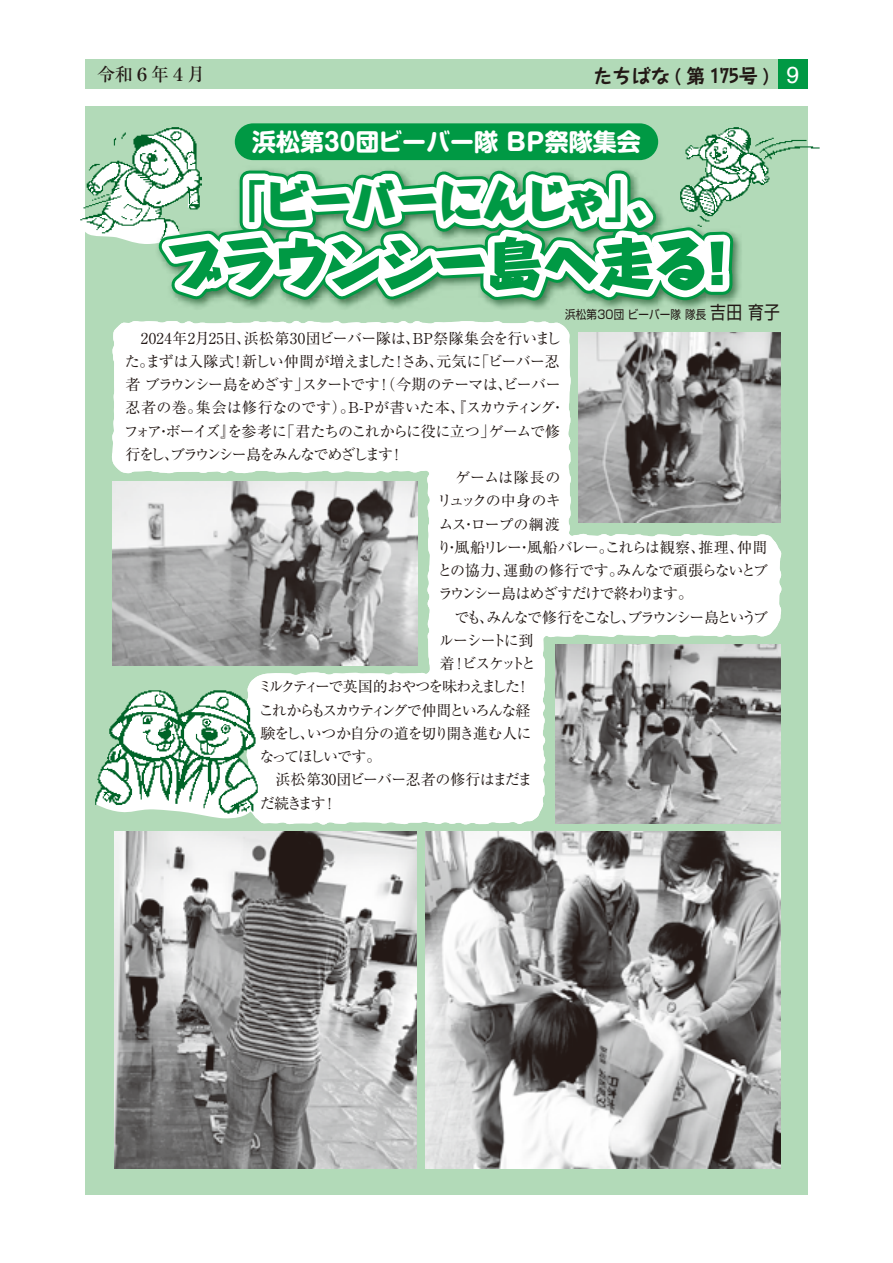
<style>
.page{position:relative;width:893px;height:1263px;background:#fff}
.page>*{position:absolute;margin:0;border:0;box-sizing:border-box;transform-origin:0 0}
.t1{font:800 55.65px "Harucraft Std";letter-spacing:-.035em;color:#094}
.t2{font:800 44.4px "Harucraft Std";letter-spacing:-.025em;color:#094}
.t3{font:700 24px "Shin M Go Pr 6";color:#fff}
.t4{font:700 19.05px "Taka Hand Std";color:#221815}
.t5{font:500 18px "Ryumin Pr 6";color:#221815}
.t6{font:15px "Ryumin Pr 6";letter-spacing:-.075em;color:#221815}
.t7{font:15px "Ryumin Pr 6";letter-spacing:.025em;color:#221815}
.t8{font:15px "Ryumin Pr 6";letter-spacing:.005em;color:#221815}
.t9{font:15px "Ryumin Pr 6";letter-spacing:-.035em;color:#221815}
.t10{font:15px "Ryumin Pr 6";letter-spacing:-.1em;color:#221815}
.t11{font:15px "Ryumin Pr 6";letter-spacing:-.155em;color:#221815}
.t12{font:15px "Ryumin Pr 6";letter-spacing:-.02em;color:#221815}
.t13{font:15px "Ryumin Pr 6";letter-spacing:-.125em;color:#221815}
.t14{font:15px "Ryumin Pr 6";letter-spacing:-.115em;color:#221815}
.t15{font:15px "Ryumin Pr 6";letter-spacing:-.14em;color:#221815}
.t16{font:15px "Ryumin Pr 6";letter-spacing:-.03em;color:#221815}
.t17{font:15px "Ryumin Pr 6";letter-spacing:-.04em;color:#221815}
.t18{font:15px "Ryumin Pr 6";letter-spacing:-.105em;color:#221815}
.t19{font:15px "Ryumin Pr 6";letter-spacing:.02em;color:#221815}
.t20{font:12px "Shin Go Pr 6";letter-spacing:.025em;color:#221815;scale:.87 1}
.s1{font-family:"Helvetica";font-weight:400;font-size:23.25px;color:#fff}
.s2{font-size:18px}
</style>
<div class="page">
<div style="left:85px;top:106px;width:723px;height:1089px;background:#b2dab8"></div>
<svg style="left:112px;top:321px;width:669px;height:503px;background:#f6faf6"></svg>
<div style="left:235px;top:123px;width:423px;height:37px;background:#094;border-radius:18px"></div>
<img style="left:113px;top:481px;width:305px;height:184px">
<img style="left:597px;top:333px;width:183px;height:189px">
<img style="left:115px;top:832px;width:302px;height:336px">
<img style="left:425px;top:832px;width:355px;height:336px">
<img style="left:597px;top:644px;width:183px;height:179px">
<img style="left:771px;top:137px;width:49px;height:23px">
<svg style="left:112px;top:816px;width:145px;height:3px"></svg>
<img style="left:95px;top:688px;width:165px;height:128px">
<img style="left:142px;top:321px;width:615px;height:3px">
<svg style="left:513px;top:321px;width:84px;height:848px;background:#bfbfbe"></svg>
<svg style="left:519px;top:321px;width:69px;height:848px;background:#c3c5c2"></svg>
<svg style="left:82px;top:126px;width:689px;height:183px"></svg>
<div style="left:85px;top:60px;width:723px;height:29px;background:#b2dab8"></div>
<div style="left:778px;top:60px;width:30px;height:29px;background:#094"></div>
<p class="t5" style="left:97px;top:60px;width:109px">令和６年４月</p>
<p class="t4" style="left:594px;top:62px;width:207px">たちばな ( 第 175号 ) <span class="s1">9</span></p>
<h3 class="t3" style="left:252px;top:122px;width:390px">浜松第30団ビーバー隊 BP祭隊集会</h3>
<h2 class="t2" style="left:222px;top:167px;width:455px">「ビーバーにんじゃ」、</h2>
<h1 class="t1" style="left:167px;top:221px;width:580px">ブラウンシー島へ走る！</h1>
<p class="t20" style="left:565px;top:304px;width:249px">浜松第30団 ビーバー隊 隊長 <span class="s2">吉田 育子</span></p>
<p class="t7" style="left:125px;top:326px;width:437px">　2024年2月25日、浜松第30団ビーバー隊は、BP祭隊集会を行いまし</p>
<p class="t9" style="left:125px;top:349px;width:437px">た。まずは入隊式！新しい仲間が増えました！さあ、元気に「ビーバー忍</p>
<p class="t6" style="left:125px;top:373px;width:437px">者ブラウンシー島をめざす」スタートです！（今期のテーマは、ビーバー</p>
<p class="t8" style="left:125px;top:396px;width:441px">忍者の巻。集会は修行なのです）。B-Pが書いた本、『スカウティング・</p>
<p class="t6" style="left:124px;top:419px;width:438px">フォア・ボーイズ』を参考に「君たちのこれからに役に立つ」ゲームで修</p>
<p class="t13" style="left:125px;top:442px;width:280px">行をし、ブラウンシー島をみんなでめざします！</p>
<p class="t19" style="left:440px;top:466px;width:122px">　ゲームは隊長の</p>
<p class="t6" style="left:437px;top:489px;width:125px">リュックの中身のキ</p>
<p class="t17" style="left:439px;top:512px;width:123px">ムス・ロープの綱渡</p>
<p class="t10" style="left:437px;top:535px;width:332px">り・風船リレー・風船バレー。これらは観察、推理、仲間</p>
<p class="t12" style="left:437px;top:559px;width:332px">との協力、運動の修行です。みんなで頑張らないとブ</p>
<p class="t6" style="left:438px;top:582px;width:257px">ラウンシー島はめざすだけで終わります。</p>
<p class="t11" style="left:454px;top:605px;width:315px">でも、みんなで修行をこなし、ブラウンシー島というブ</p>
<p class="t6" style="left:439px;top:628px;width:96px">ルーシートに到</p>
<p class="t6" style="left:440px;top:652px;width:98px">着！ビスケットと</p>
<p class="t14" style="left:258px;top:675px;width:274px">ミルクティーで英国的おやつを味わえました！</p>
<p class="t15" style="left:259px;top:698px;width:273px">これからもスカウティングで仲間といろんな経</p>
<p class="t6" style="left:260px;top:721px;width:273px">験をし、いつか自分の道を切り開き進む人に</p>
<p class="t18" style="left:259px;top:745px;width:124px">なってほしいです。</p>
<p class="t16" style="left:260px;top:768px;width:274px">　浜松第30団ビーバー忍者の修行はまだま</p>
<p class="t6" style="left:260px;top:791px;width:79px">だ続きます！</p>
</div>
